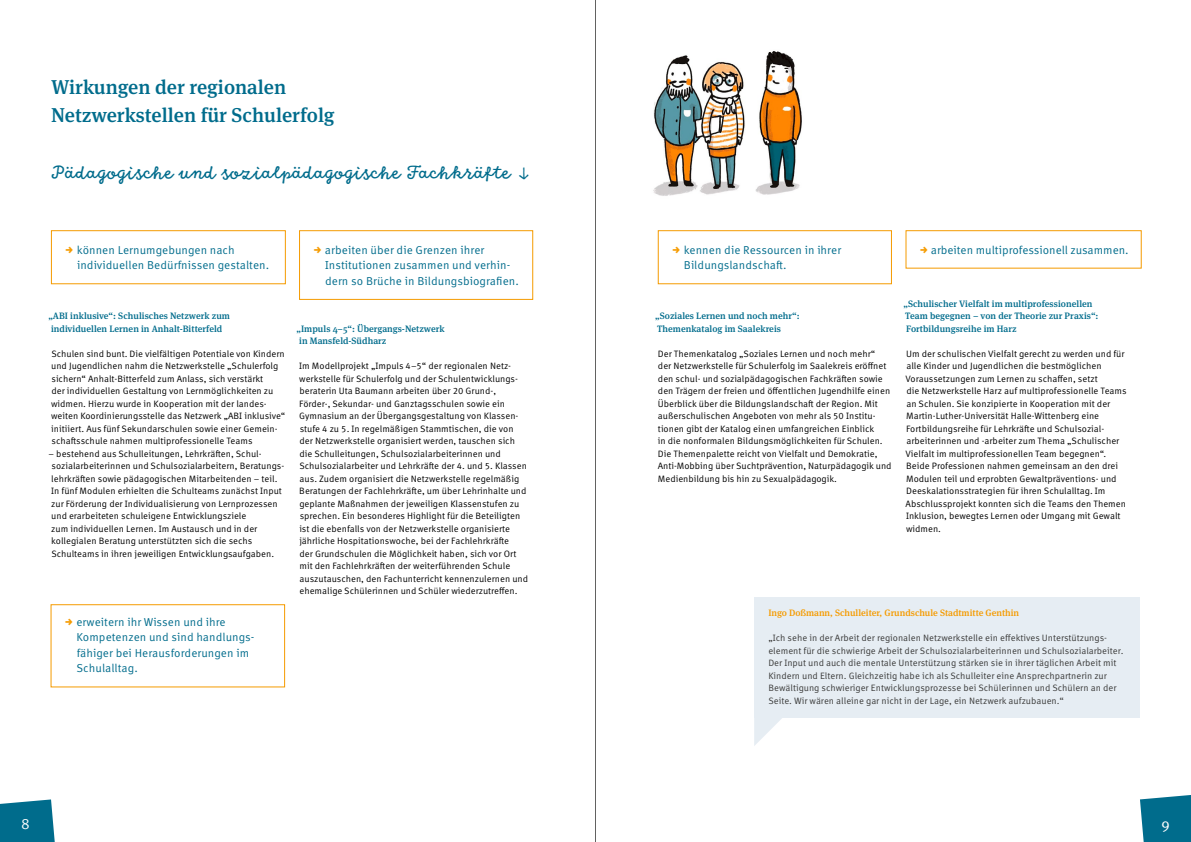
<style>
.page{position:relative;width:1191px;height:842px;background:#fff}
.page>*{position:absolute;margin:0;border:0;box-sizing:border-box;transform-origin:0 0}
.t1{font:21px "Goodlife Script";color:#006c8c}
.t2{font:500 20px/28.1px "Meta Serif Pro";color:#006c8c}
.t3{font:15px "Meta Correspondence Pro";color:#fff}
.t4{font:11.5px/15.6px "Meta Correspondence Pro";letter-spacing:.005em;color:#006c8c}
.t5{font:9.2px/12.5px "Meta Correspondence Pro";color:#000}
.t6{font:9.2px/12.5px "Meta Correspondence Pro";color:#3a3a39}
.t7{font:500 9.2px/12.5px "Meta Serif Pro";letter-spacing:.005em;color:#006c8c}
.t8{font:500 9.2px "Meta Serif Pro";color:#f59b00}
.s1{color:#f59b00}
</style>
<div class="page">
<svg style="left:0;top:799px;width:55px;height:43px;background:#187a97"></svg>
<svg style="left:1140px;top:795px;width:51px;height:47px;background:#147795"></svg>
<div style="left:51px;top:604px;width:234px;height:83px;border:1px solid #f59b00"></div>
<div style="left:51px;top:230px;width:235px;height:54px;border:1px solid #f59b00"></div>
<div style="left:905px;top:230px;width:236px;height:38px;border:1px solid #f59b00"></div>
<div style="left:299px;top:230px;width:234px;height:70px;border:1px solid #f59b00"></div>
<img style="left:755px;top:51px;width:47px;height:144px">
<img style="left:653px;top:55px;width:92px;height:141px">
<div style="left:658px;top:230px;width:233px;height:54px;border:1px solid #f59b00"></div>
<svg style="left:754px;top:718px;width:28px;height:28px"></svg>
<div style="left:754px;top:597px;width:386px;height:121px;background:#e6edf3"></div>
<hr style="left:595px;top:0;width:1px;height:842px;background:#626261">
<h2 class="t2" style="left:51px;top:72px;width:285px">Wirkungen der regionalen<br>Netzwerkstellen für Schulerfolg</h2>
<h1 class="t1" style="left:51px;top:161px;width:481px">Pädagogische und sozialpädagogische Fachkräfte ↓</h1>
<p class="t4" style="left:77px;top:241px;width:194px;text-indent:-12px"><span class="s1">➔</span> können Lernumgebungen nach individuellen Bedürfnissen gestalten.</p>
<p class="t4" style="left:313px;top:241px;width:173px"><span class="s1">➔</span> arbeiten über die Grenzen ihrer</p>
<p class="t4" style="left:919px;top:241px;width:211px"><span class="s1">➔</span> arbeiten multiprofessionell zusammen.</p>
<p class="t4" style="left:684px;top:241px;width:159px;text-indent:-12px"><span class="s1">➔</span> kennen die Ressourcen in ihrer<br>Bildungslandschaft.</p>
<p class="t4" style="left:325px;top:257px;width:195px">Institutionen zusammen und verhin&shy;dern so Brüche in Bildungsbiografien.</p>
<p class="t7" style="left:48px;top:309px;width:183px">„ABI inklusive“: Schulisches Netzwerk zum individuellen Lernen in Anhalt-Bitterfeld</p>
<p class="t5" style="left:51px;top:347px;width:236px">Schulen sind bunt. Die vielfältigen Potentiale von Kindern und Jugendlichen nahm die Netzwerkstelle „Schulerfolg sichern“ Anhalt-Bitterfeld zum Anlass, sich verstärkt<br>der individuellen Gestaltung von Lernmöglichkeiten zu widmen. Hierzu wurde in Kooperation mit der landes&shy;weiten Koordinierungsstelle das Netzwerk „ABI inklusive“ initiiert. Aus fünf Sekundarschulen sowie einer Gemein&shy;schaftsschule nahmen multiprofessionelle Teams</p>
<p class="t5" style="left:49px;top:447px;width:237px">– bestehend aus Schulleitungen, Lehrkräften, Schul&shy;sozialarbeiterinnen und Schulsozialarbeitern, Beratungs&shy;lehrkräften sowie pädagogischen Mitarbeitenden – teil.<br>In fünf Modulen erhielten die Schulteams zunächst Input zur Förderung der Individualisierung von Lernprozessen und erarbeiteten schuleigene Entwicklungsziele<br>zum individuellen Lernen. Im Austausch und in der kollegialen Beratung unterstützten sich die sechs Schulteams in ihren jeweiligen Entwicklungsaufgaben.</p>
<p class="t4" style="left:76px;top:613px;width:179px;text-indent:-12px"><span class="s1">➔</span> erweitern ihr Wissen und ihre<br>Kompetenzen und sind handlungs&shy;fähiger bei Herausforderungen im<br>Schulalltag.</p>
<p class="t7" style="left:296px;top:322px;width:150px">„Impuls 4–5“: Übergangs-Netzwerk in Mansfeld-Südharz</p>
<p class="t5" style="left:299px;top:359px;width:230px">Im Modellprojekt „Impuls 4–5“ der regionalen Netz&shy;werkstelle für Schulerfolg und der Schulentwicklungs&shy;beraterin Uta Baumann arbeiten über 20 Grund-, Förder-, Sekundar- und Ganztagsschulen sowie ein Gymnasium an der Übergangsgestaltung von Klassen&shy;stufe 4 zu 5. In regelmäßigen Stammtischen, die von der Netzwerkstelle organisiert werden, tauschen sich die Schulleitungen, Schulsozialarbeiterinnen und Schulsozialarbeiter und Lehrkräfte der 4. und 5. Klassen aus. Zudem organisiert die Netzwerkstelle regelmäßig Beratungen der Fachlehrkräfte, um über Lehrinhalte und geplante Maßnahmen der jeweiligen Klassenstufen zu sprechen. Ein besonderes Highlight für die Beteiligten ist die ebenfalls von der Netzwerkstelle organisierte jährliche Hospitationswoche, bei der Fachlehrkräfte<br>der Grundschulen die Möglichkeit haben, sich vor Ort mit den Fachlehrkräften der weiterführenden Schule auszutauschen, den Fachunterricht kennenzulernen und ehemalige Schülerinnen und Schüler wiederzutreffen.</p>
<p class="t7" style="left:655px;top:309px;width:146px">„Soziales Lernen und noch mehr“:<br>Themenkatalog im Saalekreis</p>
<p class="t5" style="left:657px;top:347px;width:235px">Der Themenkatalog „Soziales Lernen und noch mehr“<br>der Netzwerkstelle für Schulerfolg im Saalekreis eröffnet den schul- und sozialpädagogischen Fachkräften sowie den Trägern der freien und öffentlichen Jugendhilfe einen Überblick über die Bildungslandschaft der Region. Mit außerschulischen Angeboten von mehr als 50 Institu&shy;tionen gibt der Katalog einen umfangreichen Einblick<br>in die nonformalen Bildungsmöglichkeiten für Schulen.<br>Die Themenpalette reicht von Vielfalt und Demokratie, Anti-Mobbing über Suchtprävention, Naturpädagogik und Medienbildung bis hin zu Sexualpädagogik.</p>
<p class="t7" style="left:903px;top:296px;width:197px">„Schulischer Vielfalt im multiprofessionellen<br>Team begegnen – von der Theorie zur Praxis“:<br>Fortbildungsreihe im Harz</p>
<p class="t5" style="left:905px;top:347px;width:223px">Um der schulischen Vielfalt gerecht zu werden und für alle Kinder und Jugendlichen die bestmöglichen Voraussetzungen zum Lernen zu schaffen, setzt<br>die Netzwerkstelle Harz auf multiprofessionelle Teams an Schulen. Sie konzipierte in Kooperation mit der Martin-Luther-Universität Halle-Wittenberg eine Fortbildungsreihe für Lehrkräfte und Schulsozial&shy;arbeiterinnen und -arbeiter zum Thema „Schulischer Vielfalt im multiprofessionellen Team begegnen“.<br>Beide Professionen nahmen gemeinsam an den drei Modulen teil und erprobten Gewaltpräventions- und Deeskalationsstrategien für ihren Schulalltag. Im Abschlussprojekt konnten sich die Teams den Themen Inklusion, bewegtes Lernen oder Umgang mit Gewalt widmen.</p>
<p class="t8" style="left:768px;top:606px;width:252px">Ingo Doßmann, Schulleiter, Grundschule Stadtmitte Genthin</p>
<p class="t6" style="left:768px;top:631px;width:356px">„Ich sehe in der Arbeit der regionalen Netzwerkstelle ein effektives Unterstützungs&shy;element für die schwierige Arbeit der Schulsozialarbeiterinnen und Schulsozialarbeiter.<br>Der Input und auch die mentale Unterstützung stärken sie in ihrer täglichen Arbeit mit Kindern und Eltern. Gleichzeitig habe ich als Schulleiter eine Ansprechpartnerin zur Bewältigung schwieriger Entwicklungsprozesse bei Schülerinnen und Schülern an der Seite. Wir wären alleine gar nicht in der Lage, ein Netzwerk aufzubauen.“</p>
<h3 class="t3" style="left:21px;top:812px;width:10px">8</h3>
<h3 class="t3" style="left:1161px;top:812px;width:10px">9</h3>
</div>
